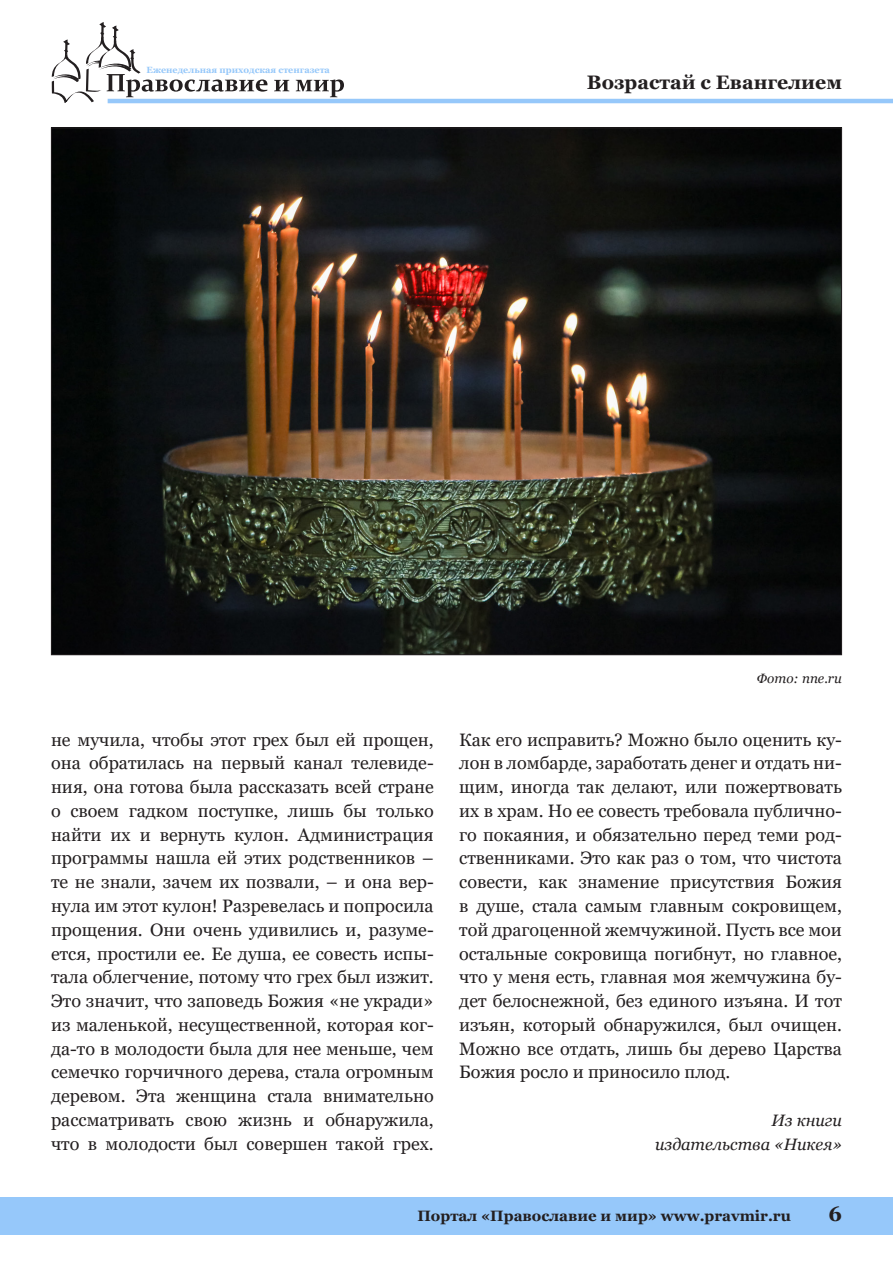
<style>
.page{position:relative;width:893px;height:1263px;background:#fff}
.page>*{position:absolute;margin:0;border:0;box-sizing:border-box;transform-origin:0 0}
.t1{font:700 21px "Georgia";color:#231f20}
.kolontitul{font:700 19.5px "Georgia";color:#231f20}
.Text{font:18px/23.7px "Georgia";color:#231f20;text-align:justify}
.Bibliography{font:italic 16.5px/23.7px "Georgia";color:#231f20;text-align:right}
.t2{font:700 15px "Georgia";color:#231f20}
.Podpis_pod_photo{font:italic 13.5px "Georgia";color:#231f20}
.t3{font:700 9px "Georgia";color:#96c8fa}
</style>
<div class="page">
<svg style="left:52px;top:22px;width:215px;height:81px"></svg>
<svg style="left:274px;top:80px;width:15px;height:11px"></svg>
<svg style="left:296px;top:79px;width:48px;height:18px"></svg>
<hr style="left:108px;top:99px;width:785px;height:4px;background:#96c8fa">
<div style="left:0;top:1197px;width:893px;height:37px;background:#96c8fa"></div>
<img style="left:53px;top:130px;width:787px;height:523px">
<p class="t3" style="left:147px;top:64px;width:185px">Еженедельная приходская стенгазета</p>
<p class="kolontitul" style="left:587px;top:69px;width:257px">Возрастай с Евангелием</p>
<p class="Podpis_pod_photo" style="left:757px;top:670px;width:87px">Фото: nne.ru</p>
<p class="Text" style="left:51px;top:728px;width:384px">не мучила, чтобы этот грех был ей прощен, она обратилась на первый канал телевиде&shy;ния, она готова была рассказать всей стране о своем гадком поступке, лишь бы только найти их и вернуть кулон. Администрация программы нашла ей этих родственников – те не знали, зачем их позвали, – и она вер&shy;нула им этот кулон! Разревелась и попросила прощения. Они очень удивились и, разуме&shy;ется, простили ее. Ее душа, ее совесть испы&shy;тала облегчение, потому что грех был изжит.<br>Это значит, что заповедь Божия «не укради» из маленькой, несущественной, которая ког&shy;да-то в молодости была для нее меньше, чем семечко горчичного дерева, стала огромным деревом. Эта женщина стала внимательно рассматривать свою жизнь и обнаружила, что в молодости был совершен такой грех.</p>
<p class="Text" style="left:459px;top:728px;width:384px">Как его исправить? Можно было оценить ку&shy;лон в ломбарде, заработать денег и отдать ни&shy;щим, иногда так делают, или пожертвовать их в храм. Но ее совесть требовала публично&shy;го покаяния, и обязательно перед теми род&shy;ственниками. Это как раз о том, что чистота совести, как знамение присутствия Божия в душе, стала самым главным сокровищем, той драгоценной жемчужиной. Пусть все мои остальные сокровища погибнут, но главное, что у меня есть, главная моя жемчужина бу&shy;дет белоснежной, без единого изъяна. И тот изъян, который обнаружился, был очищен.<br>Можно все отдать, лишь бы дерево Царства Божия росло и приносило плод.</p>
<p class="Bibliography" style="left:655px;top:1108px;width:188px">Из книги издательства «Никея»</p>
<p class="t2" style="left:417px;top:1206px;width:375px">Портал «Православие и мир» www.pravmir.ru</p>
<p class="t1" style="left:828px;top:1200px;width:15px">6</p>
</div>
